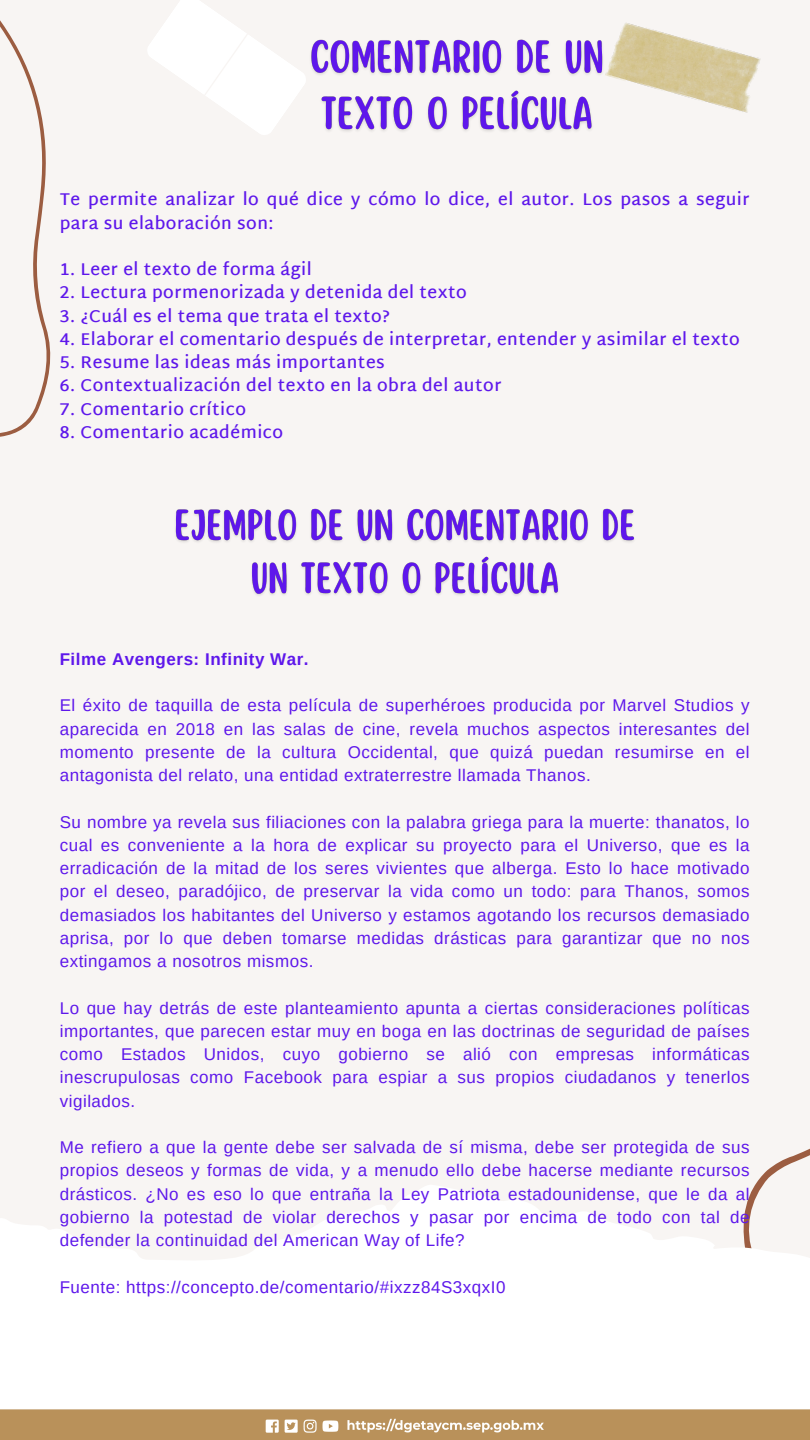
<style>
.page{position:relative;width:810px;height:1440px;background:#f8f5f3}
.page>*{position:absolute;margin:0;border:0;box-sizing:border-box;transform-origin:0 0}
.t1{font:17px/23.2px "Arimo";letter-spacing:.03em;color:#5e17eb;text-align:justify}
.t2{font:600 17px/23.2px "Martel Sans";letter-spacing:.03em;color:#5e17eb}
.t3{font:700 17px "Arimo";letter-spacing:.03em;color:#5e17eb}
</style>
<div class="page">
<svg style="left:756px;top:1148px;width:54px;height:36px"></svg>
<svg style="left:0;top:1184px;width:810px;height:226px;fill:#fff"></svg>
<svg style="left:0;top:20px;width:51px;height:417px"></svg>
<img style="left:608px;top:23px;width:153px;height:90px">
<svg style="left:148px;top:0;width:158px;height:135px"></svg>
<img style="left:311px;top:39px;width:297px;height:93px">
<img style="left:0;top:1410px;width:810px;height:30px">
<img style="left:175px;top:508px;width:460px;height:88px">
<p class="t2" style="left:60px;top:188px;width:691px">Te permite analizar lo qué dice y cómo lo dice, el autor. Los pasos a seguir para su elaboración son:</p>
<p class="t2" style="left:60px;top:258px;width:254px">1. Leer el texto de forma ágil</p>
<p class="t2" style="left:60px;top:281px;width:409px">2. Lectura pormenorizada y detenida del texto</p>
<p class="t2" style="left:60px;top:304px;width:332px">3. ¿Cuál es el tema que trata el texto?</p>
<p class="t2" style="left:60px;top:327px;width:682px">4. Elaborar el comentario después de interpretar, entender y asimilar el texto</p>
<p class="t2" style="left:60px;top:351px;width:327px">5. Resume las ideas más importantes</p>
<p class="t2" style="left:60px;top:374px;width:443px">6. Contextualización del texto en la obra del autor</p>
<p class="t2" style="left:60px;top:397px;width:188px">7. Comentario crítico</p>
<p class="t2" style="left:60px;top:420px;width:225px">8. Comentario académico</p>
<h2 class="t3" style="left:60px;top:650px;width:250px">Filme Avengers: Infinity War.</h2>
<h2 class="t1" style="left:60px;top:694px;width:691px">El éxito de taquilla de esta película de superhéroes producida por Marvel Studios y aparecida en 2018 en las salas de cine, revela muchos aspectos interesantes del momento presente de la cultura Occidental, que quizá puedan resumirse en el antagonista del relato, una entidad extraterrestre llamada Thanos.</h2>
<h2 class="t1" style="left:60px;top:810px;width:691px">Su nombre ya revela sus filiaciones con la palabra griega para la muerte: thanatos, lo cual es conveniente a la hora de explicar su proyecto para el Universo, que es la erradicación de la mitad de los seres vivientes que alberga. Esto lo hace motivado por el deseo, paradójico, de preservar la vida como un todo: para Thanos, somos demasiados los habitantes del Universo y estamos agotando los recursos demasiado aprisa, por lo que deben tomarse medidas drásticas para garantizar que no nos extingamos a nosotros mismos.</h2>
<p class="t1" style="left:60px;top:996px;width:691px">Lo que hay detrás de este planteamiento apunta a ciertas consideraciones políticas importantes, que parecen estar muy en boga en las doctrinas de seguridad de países como Estados Unidos, cuyo gobierno se alió con empresas informáticas inescrupulosas como Facebook para espiar a sus propios ciudadanos y tenerlos vigilados.</p>
<p class="t1" style="left:60px;top:1136px;width:691px">Me refiero a que la gente debe ser salvada de sí misma, debe ser protegida de sus propios deseos y formas de vida, y a menudo ello debe hacerse mediante recursos drásticos. ¿No es eso lo que entraña la Ley Patriota estadounidense, que le da al gobierno la potestad de violar derechos y pasar por encima de todo con tal de defender la continuidad del American Way of Life?</p>
<p class="t1" style="left:60px;top:1275px;width:447px">Fuente: https://concepto.de/comentario/#ixzz84S3xqxI0</p>
</div>
